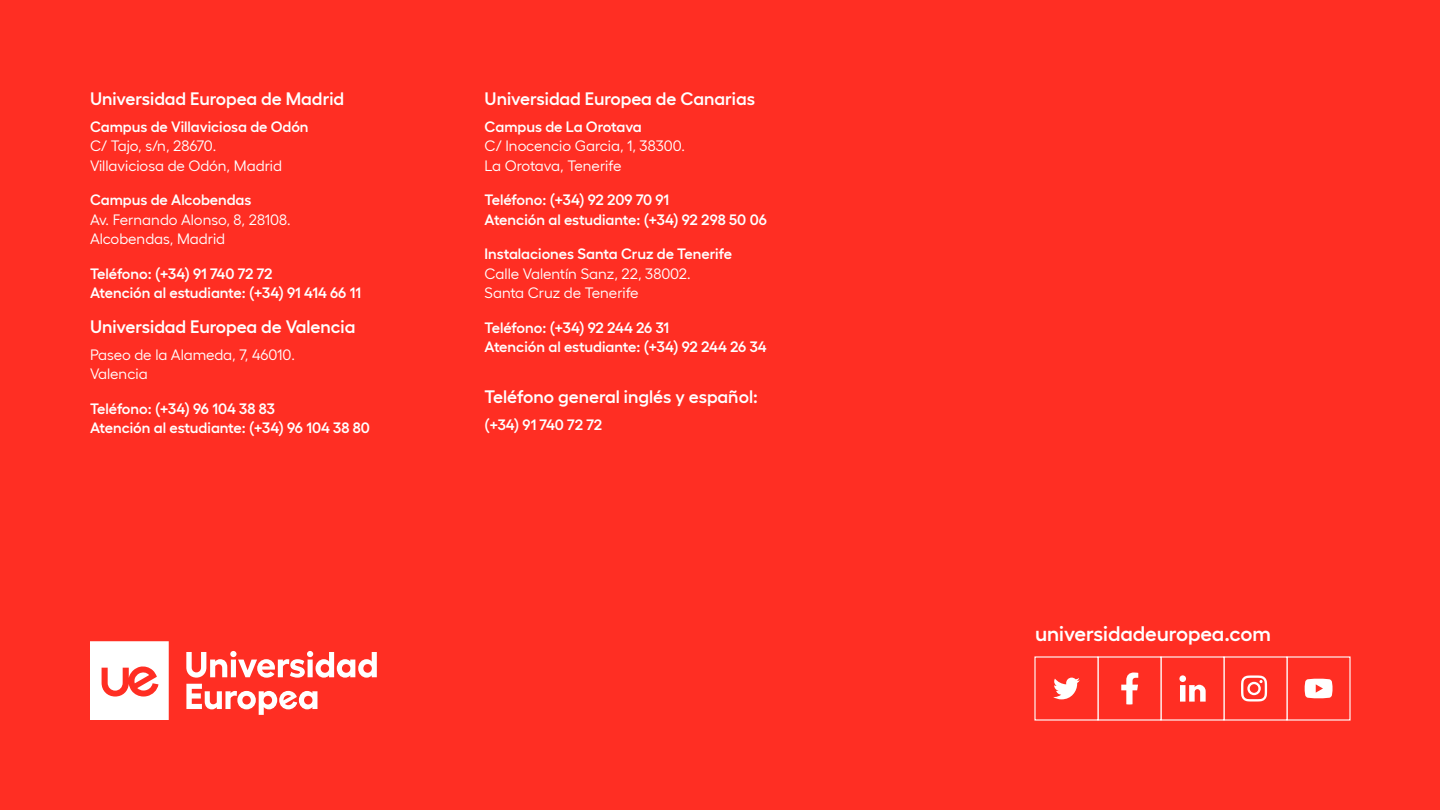
<style>
.page{position:relative;width:1440px;height:810px;background:#ff2e23}
.page>*{position:absolute;margin:0;border:0;box-sizing:border-box;transform-origin:0 0}
.t1{font:600 21px "Hellix";color:#fff}
.t2{font:600 18px "Hellix";color:#fff}
.t3{font:600 15px/19.5px "Hellix";color:#fff}
.t4{font:15px/19.5px "Hellix";color:#fff}
</style>
<div class="page">
<svg style="left:1305px;top:679px;width:28px;height:19px"></svg>
<div style="left:1223px;top:656px;width:65px;height:65px;background:#ff2e23;border:1px solid #fff"></div>
<svg style="left:1241px;top:675px;width:26px;height:27px"></svg>
<div style="left:1160px;top:656px;width:65px;height:65px;background:#ff2e23;border:1px solid #fff"></div>
<svg style="left:1179px;top:675px;width:27px;height:27px"></svg>
<div style="left:1097px;top:656px;width:65px;height:65px;background:#ff2e23;border:1px solid #fff"></div>
<svg style="left:1121px;top:673px;width:17px;height:31px"></svg>
<div style="left:1034px;top:656px;width:65px;height:65px;background:#ff2e23"></div>
<svg style="left:1053px;top:678px;width:27px;height:21px"></svg>
<svg style="left:90px;top:641px;width:79px;height:79px"></svg>
<svg style="left:186px;top:651px;width:191px;height:27px"></svg>
<svg style="left:186px;top:684px;width:131px;height:31px"></svg>
<p class="t2" style="left:90px;top:84px;width:256px">Universidad Europea de Madrid</p>
<p class="t3" style="left:90px;top:115px;width:220px">Campus de Villaviciosa de Odón</p>
<p class="t4" style="left:90px;top:135px;width:194px">C/ Tajo, s/n, 28670.<br>Villaviciosa de Odón, Madrid</p>
<p class="t3" style="left:90px;top:189px;width:163px">Campus de Alcobendas</p>
<p class="t4" style="left:90px;top:208px;width:202px">Av. Fernando Alonso, 8, 28108.<br>Alcobendas, Madrid</p>
<p class="t3" style="left:90px;top:262px;width:273px">Teléfono: (+34) 91 740 72 72<br>Atención al estudiante: (+34) 91 414 66 11</p>
<p class="t2" style="left:90px;top:312px;width:267px">Universidad Europea de Valencia</p>
<p class="t4" style="left:90px;top:343px;width:206px">Paseo de la Alameda, 7, 46010.<br>Valencia</p>
<p class="t3" style="left:90px;top:397px;width:281px">Teléfono: (+34) 96 104 38 83<br>Atención al estudiante: (+34) 96 104 38 80</p>
<p class="t2" style="left:485px;top:84px;width:272px">Universidad Europea de Canarias</p>
<p class="t3" style="left:485px;top:115px;width:159px">Campus de La Orotava</p>
<p class="t4" style="left:485px;top:135px;width:202px">C/ Inocencio Garcia, 1, 38300.<br>La Orotava, Tenerife</p>
<p class="t3" style="left:485px;top:189px;width:284px">Teléfono: (+34) 92 209 70 91<br>Atención al estudiante: (+34) 92 298 50 06</p>
<p class="t3" style="left:485px;top:243px;width:249px">Instalaciones Santa Cruz de Tenerife</p>
<p class="t4" style="left:485px;top:262px;width:208px">Calle Valentín Sanz, 22, 38002.<br>Santa Cruz de Tenerife</p>
<p class="t3" style="left:485px;top:316px;width:284px">Teléfono: (+34) 92 244 26 31<br>Atención al estudiante: (+34) 92 244 26 34</p>
<p class="t2" style="left:485px;top:383px;width:275px">Teléfono general inglés y español:</p>
<p class="t3" style="left:485px;top:414px;width:119px">(+34) 91 740 72 72</p>
<h1 class="t1" style="left:1035px;top:617px;width:238px">universidadeuropea.com</h1>
</div>
